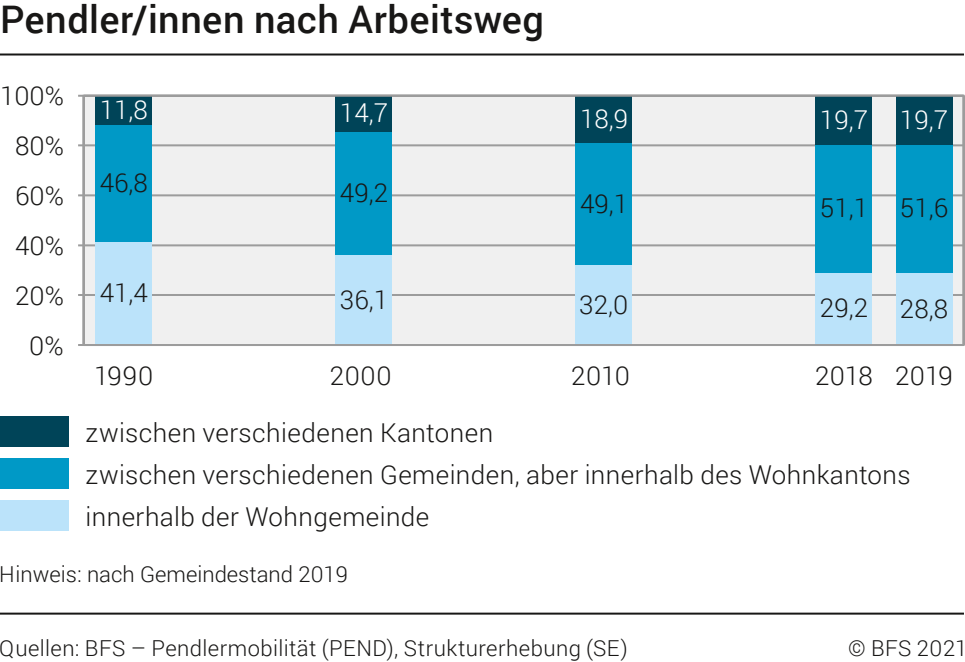
<style>
.page{position:relative;width:965px;height:662px;background:#fff}
.page>*{position:absolute;margin:0;border:0;box-sizing:border-box;transform-origin:0 0}
.t1{font:500 38px "Roboto";letter-spacing:.01em;color:#181716}
.t2{font:300 26px "Roboto";letter-spacing:.015em;color:#181716}
.t3{font:300 26px "Roboto";color:#fff}
.t4{font:300 26px "Roboto";letter-spacing:-.005em;color:#181716}
.t5{font:300 22px "Roboto";letter-spacing:.015em;color:#181716}
</style>
<div class="page">
<div style="left:0;top:500px;width:69px;height:31px;background:#bbe3fa"></div>
<div style="left:0;top:458px;width:69px;height:31px;background:#0099c6"></div>
<div style="left:0;top:416px;width:69px;height:31px;background:#004458"></div>
<hr style="left:0;top:612px;width:963px;height:2px;background:#181716">
<hr style="left:0;top:53px;width:963px;height:2px;background:#181716">
<div style="left:78px;top:94px;width:886px;height:252px;background:#f0f0f0"></div>
<hr style="left:84px;top:294px;width:879px;height:2px;background:#9c9c9c">
<hr style="left:84px;top:244px;width:879px;height:2px;background:#9c9c9c">
<hr style="left:84px;top:194px;width:879px;height:2px;background:#9c9c9c">
<hr style="left:84px;top:144px;width:879px;height:2px;background:#9c9c9c">
<hr style="left:83px;top:96px;width:2px;height:249px;background:#9c9c9c">
<div style="left:96px;top:242px;width:56px;height:103px;background:#bbe3fa"></div>
<div style="left:96px;top:125px;width:56px;height:117px;background:#0099c6"></div>
<div style="left:96px;top:96px;width:56px;height:29px;background:#004458"></div>
<div style="left:336px;top:255px;width:56px;height:90px;background:#bbe3fa"></div>
<div style="left:336px;top:132px;width:56px;height:123px;background:#0099c6"></div>
<div style="left:336px;top:96px;width:56px;height:36px;background:#004458"></div>
<div style="left:575px;top:265px;width:56px;height:80px;background:#bbe3fa"></div>
<div style="left:575px;top:143px;width:56px;height:122px;background:#0099c6"></div>
<div style="left:575px;top:96px;width:56px;height:47px;background:#004458"></div>
<div style="left:815px;top:272px;width:56px;height:73px;background:#bbe3fa"></div>
<div style="left:815px;top:145px;width:56px;height:127px;background:#0099c6"></div>
<div style="left:815px;top:96px;width:56px;height:49px;background:#004458"></div>
<div style="left:895px;top:273px;width:56px;height:72px;background:#bbe3fa"></div>
<div style="left:895px;top:145px;width:56px;height:128px;background:#0099c6"></div>
<div style="left:895px;top:96px;width:56px;height:49px;background:#004458"></div>
<hr style="left:84px;top:344px;width:879px;height:2px;background:#9c9c9c">
<hr style="left:84px;top:95px;width:879px;height:2px;background:#9c9c9c">
<h1 class="t1" style="left:0;top:-8px;width:545px">Pendler/innen nach Arbeitsweg</h1>
<p class="t2" style="left:0;top:78px;width:65px">100%</p>
<p class="t2" style="left:15px;top:128px;width:50px">80%</p>
<p class="t2" style="left:15px;top:178px;width:50px">60%</p>
<p class="t2" style="left:15px;top:228px;width:50px">40%</p>
<p class="t2" style="left:15px;top:277px;width:50px">20%</p>
<p class="t2" style="left:29px;top:327px;width:36px">0%</p>
<p class="t3" style="left:100px;top:92px;width:50px">11,8</p>
<p class="t2" style="left:100px;top:164px;width:50px">46,8</p>
<p class="t2" style="left:100px;top:274px;width:50px">41,4</p>
<p class="t3" style="left:340px;top:95px;width:50px">14,7</p>
<p class="t2" style="left:340px;top:175px;width:50px">49,2</p>
<p class="t2" style="left:340px;top:281px;width:50px">36,1</p>
<p class="t3" style="left:580px;top:100px;width:50px">18,9</p>
<p class="t2" style="left:580px;top:185px;width:50px">49,1</p>
<p class="t2" style="left:579px;top:286px;width:50px">32,0</p>
<p class="t3" style="left:819px;top:101px;width:50px">19,7</p>
<p class="t3" style="left:899px;top:101px;width:50px">19,7</p>
<p class="t2" style="left:819px;top:190px;width:50px">51,1</p>
<p class="t2" style="left:899px;top:190px;width:50px">51,6</p>
<p class="t2" style="left:819px;top:290px;width:50px">29,2</p>
<p class="t2" style="left:899px;top:290px;width:50px">28,8</p>
<p class="t2" style="left:94px;top:358px;width:60px">1990</p>
<p class="t2" style="left:330px;top:358px;width:63px">2000</p>
<p class="t2" style="left:571px;top:358px;width:60px">2010</p>
<p class="t4" style="left:814px;top:358px;width:139px">2018 2019</p>
<p class="t2" style="left:86px;top:414px;width:409px">zwischen verschiedenen Kantonen</p>
<p class="t2" style="left:86px;top:456px;width:826px">zwischen verschiedenen Gemeinden, aber innerhalb des Wohnkantons</p>
<p class="t2" style="left:86px;top:498px;width:345px">innerhalb der Wohngemeinde</p>
<p class="t5" style="left:0;top:559px;width:349px">Hinweis: nach Gemeindestand 2019</p>
<p class="t5" style="left:0;top:633px;width:629px">Quellen: BFS – Pendlermobilität (PEND), Strukturerhebung (SE)</p>
<p class="t5" style="left:847px;top:633px;width:121px">© BFS 2021</p>
</div>
